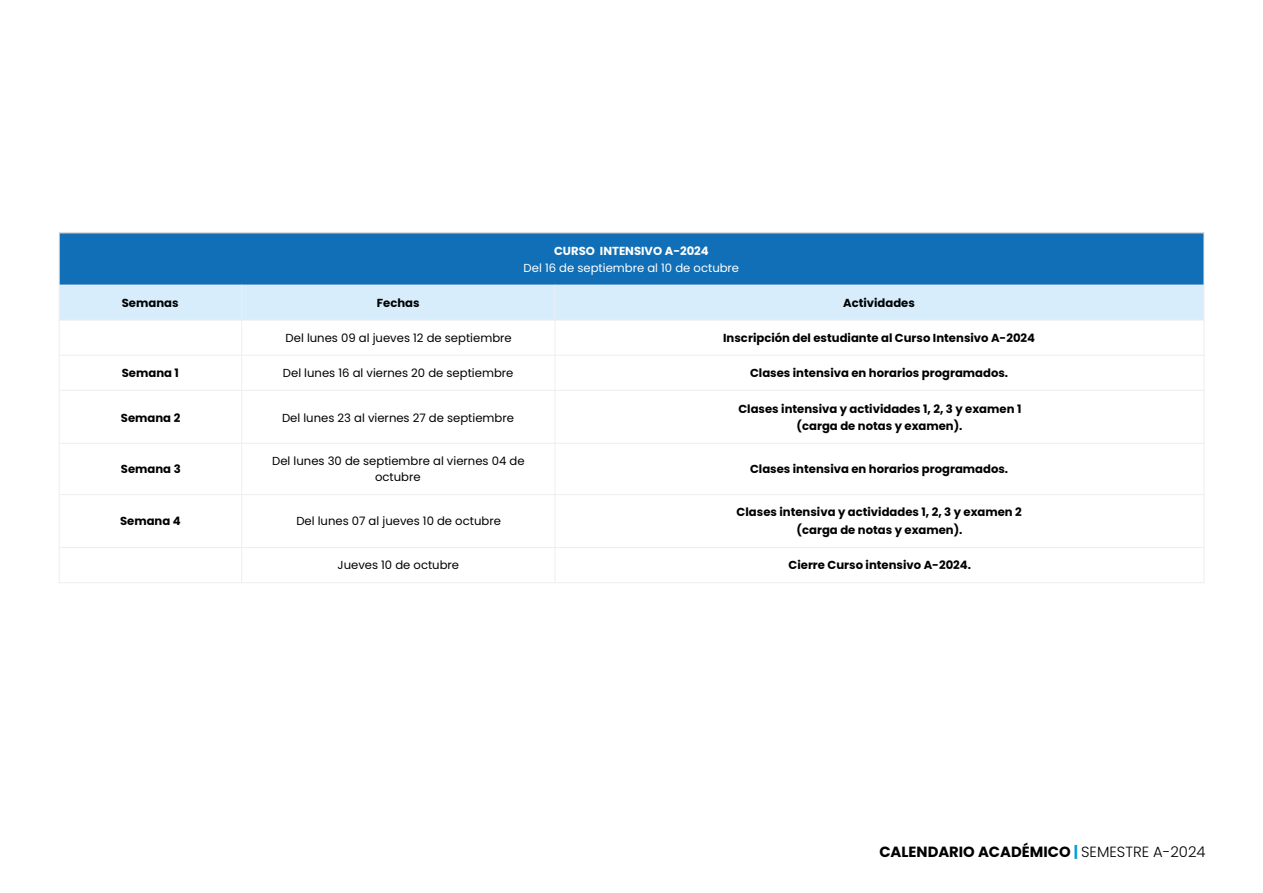
<style>
.page{position:relative;width:1263px;height:893px;background:#fff}
.page>*{position:absolute;margin:0;border:0;box-sizing:border-box;transform-origin:0 0}
.t1{font:700 14.7px "Poppins";color:#010000}
.t2{font:700 11.7px/17.9px "Poppins";color:#000;text-align:center}
.t3{font:11.7px/16px "Poppins";color:#000;text-align:center}
.t4{font:11.7px "Poppins";color:#fff}
.t5{font:700 11.7px "Poppins";color:#fff}
.s1{color:#009ee2}
.s2{font-weight:300}
</style>
<div class="page">
<div style="left:59px;top:233px;width:1145px;height:52px;background:#106fb6"></div>
<div style="left:59px;top:285px;width:183px;height:35px;background:#d7edfc"></div>
<div style="left:242px;top:285px;width:313px;height:35px;background:#d7edfc"></div>
<div style="left:555px;top:285px;width:649px;height:35px;background:#d7edfc"></div>
<hr style="left:241px;top:285px;width:1px;height:298px;background:#eee">
<hr style="left:554px;top:285px;width:1px;height:298px;background:#eee">
<hr style="left:59px;top:285px;width:1145px;height:1px;background:#eee">
<hr style="left:59px;top:320px;width:1145px;height:1px;background:#eee">
<hr style="left:59px;top:355px;width:1145px;height:1px;background:#eee">
<hr style="left:59px;top:390px;width:1145px;height:1px;background:#eee">
<hr style="left:59px;top:443px;width:1145px;height:1px;background:#eee">
<hr style="left:59px;top:494px;width:1145px;height:1px;background:#eee">
<hr style="left:59px;top:547px;width:1145px;height:1px;background:#eee">
<hr style="left:59px;top:232px;width:1px;height:351px;background:#eee">
<hr style="left:1203px;top:232px;width:1px;height:351px;background:#eee">
<hr style="left:59px;top:232px;width:1145px;height:1px;background:#dcdcdc">
<hr style="left:59px;top:582px;width:1145px;height:1px;background:#eee">
<p class="t5" style="left:554px;top:244px;width:156px">CURSO INTENSIVO A-2024</p>
<p class="t4" style="left:524px;top:261px;width:217px">Del 16 de septiembre al 10 de octubre</p>
<p class="t2" style="left:122px;top:294px;width:58px">Semanas</p>
<p class="t2" style="left:377px;top:294px;width:44px">Fechas</p>
<p class="t2" style="left:843px;top:294px;width:73px">Actividades</p>
<p class="t3" style="left:286px;top:330px;width:228px">Del lunes 09 al jueves 12 de septiembre</p>
<p class="t2" style="left:723px;top:329px;width:313px">Inscripción del estudiante al Curso Intensivo A-2024</p>
<p class="t2" style="left:122px;top:364px;width:59px">Semana 1</p>
<p class="t3" style="left:283px;top:365px;width:232px">Del lunes 16 al viernes 20 de septiembre</p>
<p class="t2" style="left:750px;top:364px;width:260px">Clases intensiva en horarios programados.</p>
<p class="t2" style="left:121px;top:409px;width:61px">Semana 2</p>
<p class="t3" style="left:282px;top:409px;width:233px">Del lunes 23 al viernes 27 de septiembre</p>
<p class="t2" style="left:738px;top:400px;width:284px">Clases intensiva y actividades 1, 2, 3 y examen 1 (carga de notas y examen).</p>
<p class="t2" style="left:121px;top:460px;width:61px">Semana 3</p>
<p class="t3" style="left:272px;top:453px;width:254px">Del lunes 30 de septiembre al viernes 04 de octubre</p>
<p class="t2" style="left:750px;top:460px;width:260px">Clases intensiva en horarios programados.</p>
<p class="t2" style="left:120px;top:512px;width:62px">Semana 4</p>
<p class="t3" style="left:296px;top:513px;width:206px">Del lunes 07 al jueves 10 de octubre</p>
<p class="t2" style="left:737px;top:503px;width:287px">Clases intensiva y actividades 1, 2, 3 y examen 2 (carga de notas y examen).</p>
<p class="t3" style="left:337px;top:557px;width:123px">Jueves 10 de octubre</p>
<p class="t2" style="left:788px;top:556px;width:184px">Cierre Curso intensivo A-2024.</p>
<p class="t1" style="left:879px;top:843px;width:328px">CALENDARIO ACADÉMICO <span class="s1">|</span> <span class="s2">SEMESTRE A-2024</span></p>
</div>
